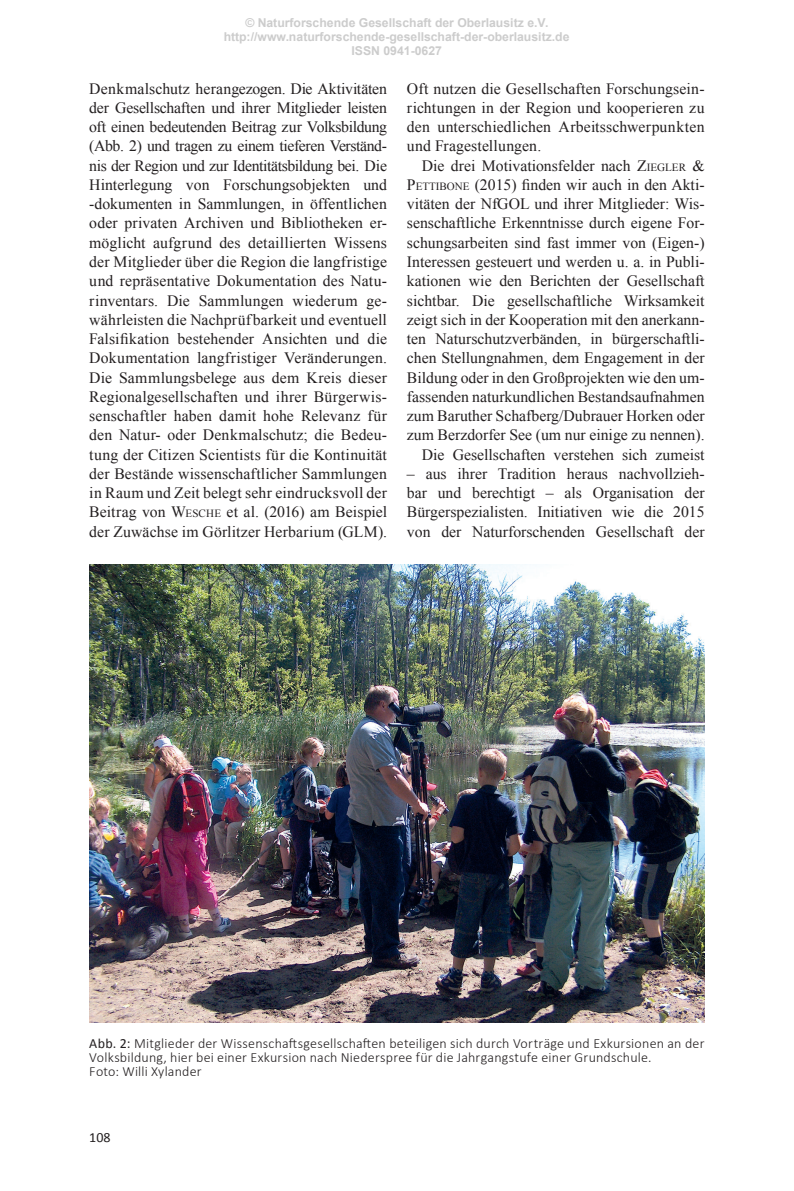
<style>
.page{position:relative;width:794px;height:1191px;background:#fff}
.page>*{position:absolute;margin:0;border:0;box-sizing:border-box;transform-origin:0 0}
.Grundtext{font:15.75px/19.2px "Times New Roman";color:#231f20;text-align:justify}
.Legenden{font:300 14px/14px "Calibri";letter-spacing:.015em;color:#231f20}
.t1{font:14px "Calibri";color:#231f20}
.t2{font:700 12.25px/14px "Arial";color:#ccc;text-align:center}
.s1{font-style:inherit}
.s2{font-size:11.03px}
.s3{font-weight:400}
</style>
<div class="page">
<img style="left:89px;top:565px;width:615px;height:457px">
<p class="t2" style="left:224px;top:15px;width:347px">© Naturforschende Gesellschaft der Oberlausitz e.V. http://www.naturforschende-gesellschaft-der-oberlausitz.de<br>ISSN 0941-0627</p>
<p class="Grundtext" style="left:89px;top:79px;width:299px">Denkmalschutz herangezogen. Die Aktivitäten der Gesellschaften und ihrer Mitglieder leisten oft einen bedeutenden Beitrag zur Volksbildung (Abb. 2) und tragen zu einem tieferen Verständ&shy;nis der Region und zur Identitätsbildung bei. Die Hinterlegung von Forschungsobjekten und -dokumenten in Sammlungen, in öffentlichen oder privaten Archiven und Bibliotheken er&shy;möglicht aufgrund des detaillierten Wissens der Mitglieder über die Region die langfristige und repräsentative Dokumentation des Natu&shy;rinventars. Die Sammlungen wiederum ge&shy;währleisten die Nachprüfbarkeit und eventuell Falsifikation bestehender Ansichten und die Dokumentation langfristiger Veränderungen.<br>Die Sammlungsbelege aus dem Kreis dieser Regionalgesellschaften und ihrer Bürgerwis&shy;senschaftler haben damit hohe Relevanz für den Natur- oder Denkmalschutz; die Bedeu&shy;tung der Citizen Scientists für die Kontinuität der Bestände wissenschaftlicher Sammlungen in Raum und Zeit belegt sehr eindrucksvoll der Beitrag von <span class="s1">W</span><span class="s2">ESCHE</span> et al. (2016) am Beispiel der Zuwächse im Görlitzer Herbarium (GLM).</p>
<p class="Grundtext" style="left:407px;top:79px;width:299px">Oft nutzen die Gesellschaften Forschungsein&shy;richtungen in der Region und kooperieren zu den unterschiedlichen Arbeitsschwerpunkten und Fragestellungen.</p>
<p class="Grundtext" style="left:407px;top:156px;width:299px;text-indent:15px">Die drei Motivationsfelder nach <span class="s1">Z</span><span class="s2">IEGLER</span> &amp; <span class="s1">P</span><span class="s2">ETTIBONE</span> (2015) finden wir auch in den Akti&shy;vitäten der NfGOL und ihrer Mitglieder: Wis&shy;senschaftliche Erkenntnisse durch eigene For&shy;schungsarbeiten sind fast immer von (Eigen-)<br>Interessen gesteuert und werden u. a. in Publi&shy;kationen wie den Berichten der Gesellschaft sichtbar. Die gesellschaftliche Wirksamkeit zeigt sich in der Kooperation mit den anerkann&shy;ten Naturschutzverbänden, in bürgerschaftli&shy;chen Stellungnahmen, dem Engagement in der Bildung oder in den Großprojekten wie den um&shy;fassenden naturkundlichen Bestandsaufnahmen zum Baruther Schafberg/Dubrauer Horken oder zum Berzdorfer See (um nur einige zu nennen).</p>
<p class="Grundtext" style="left:422px;top:444px;width:284px">Die Gesellschaften verstehen sich zumeist</p>
<p class="Grundtext" style="left:407px;top:464px;width:299px">– aus ihrer Tradition heraus nachvollzieh&shy;bar und berechtigt – als Organisation der Bürgerspezialisten. Initiativen wie die 2015 von der Naturforschenden Gesellschaft der</p>
<p class="Legenden" style="left:89px;top:1036px;width:616px"><span class="s3">Abb. 2:</span> Mitglieder der Wissenschaftsgesellschaften beteiligen sich durch Vorträge und Exkursionen an der<br>Volksbildung, hier bei einer Exkursion nach Niederspree für die Jahrgangstufe einer Grundschule.</p>
<p class="Legenden" style="left:89px;top:1064px;width:114px">Foto: Willi Xylander</p>
<p class="t1" style="left:89px;top:1128px;width:23px">108</p>
</div>
